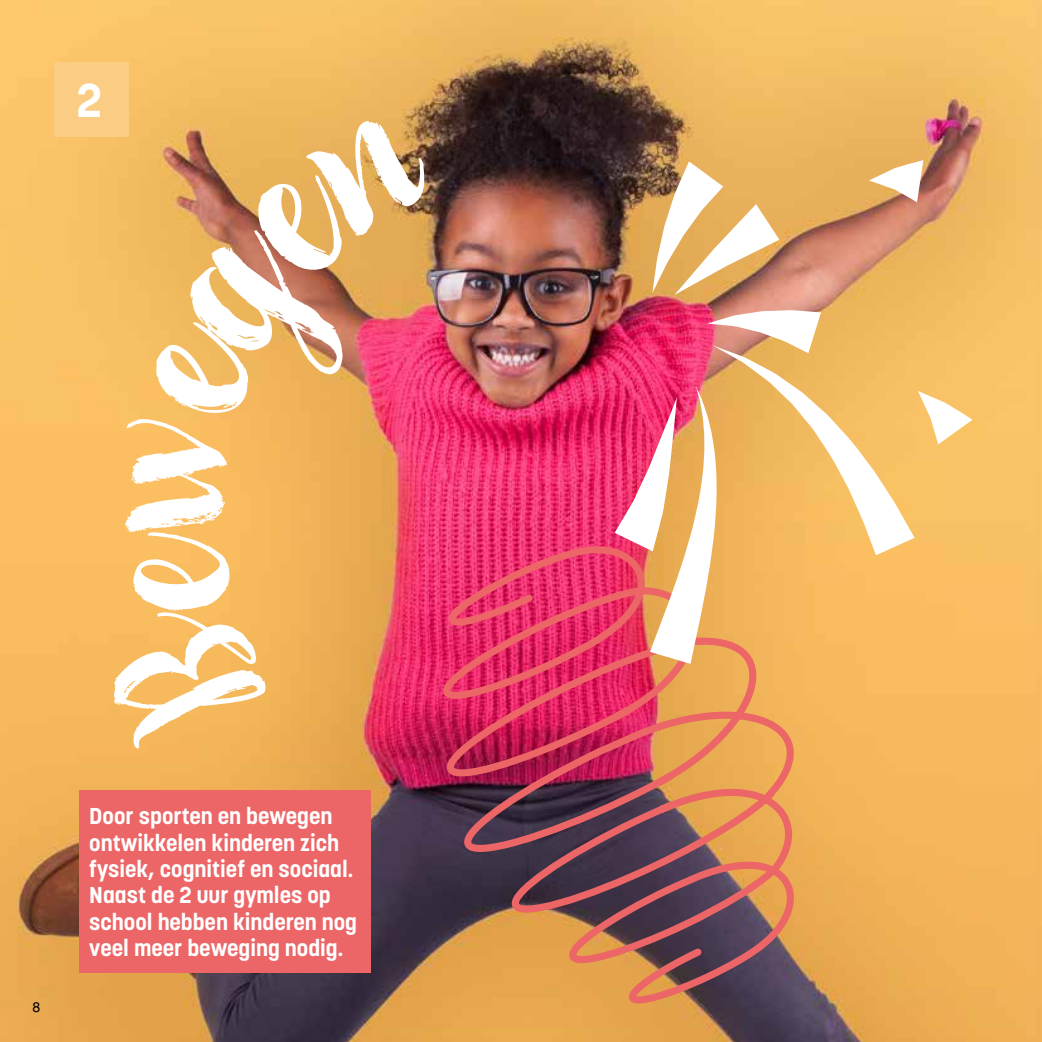
<style>
.page{position:relative;width:1042px;height:1042px;background:#fff}
.page>*{position:absolute;margin:0;border:0;box-sizing:border-box;transform-origin:0 0}
.t1{font:700 46.9px "Korolev";color:#fff}
.t2{font:700 22.75px/26.2px "Korolev";color:#fff}
.t3{font:14px "Helvetica Neue";color:#000}
</style>
<div class="page">
<img style="left:0;top:0;width:1042px;height:1042px">
<div style="left:79px;top:790px;width:291px;height:182px;background:#ec6667"></div>
<div style="left:55px;top:62px;width:74px;height:74px;background:#fbcd84"></div>
<svg style="left:433px;top:542px;width:401px;height:472px;background:#b86056"></svg>
<svg style="left:114px;top:121px;width:312px;height:628px"></svg>
<svg style="left:869px;top:160px;width:54px;height:42px"></svg>
<svg style="left:652px;top:161px;width:127px;height:134px"></svg>
<svg style="left:615px;top:310px;width:357px;height:354px;background:#f2ae76"></svg>
<h1 class="t1" style="left:77px;top:71px;width:27px">2</h1>
<p class="t3" style="left:33px;top:996px;width:9px">8</p>
<p class="t2" style="left:89px;top:803px;width:269px">Door sporten en bewegen ontwikkelen kinderen zich fysiek, cognitief en sociaal.<br>Naast de 2 uur gymles op school hebben kinderen nog veel meer beweging nodig.</p>
</div>
